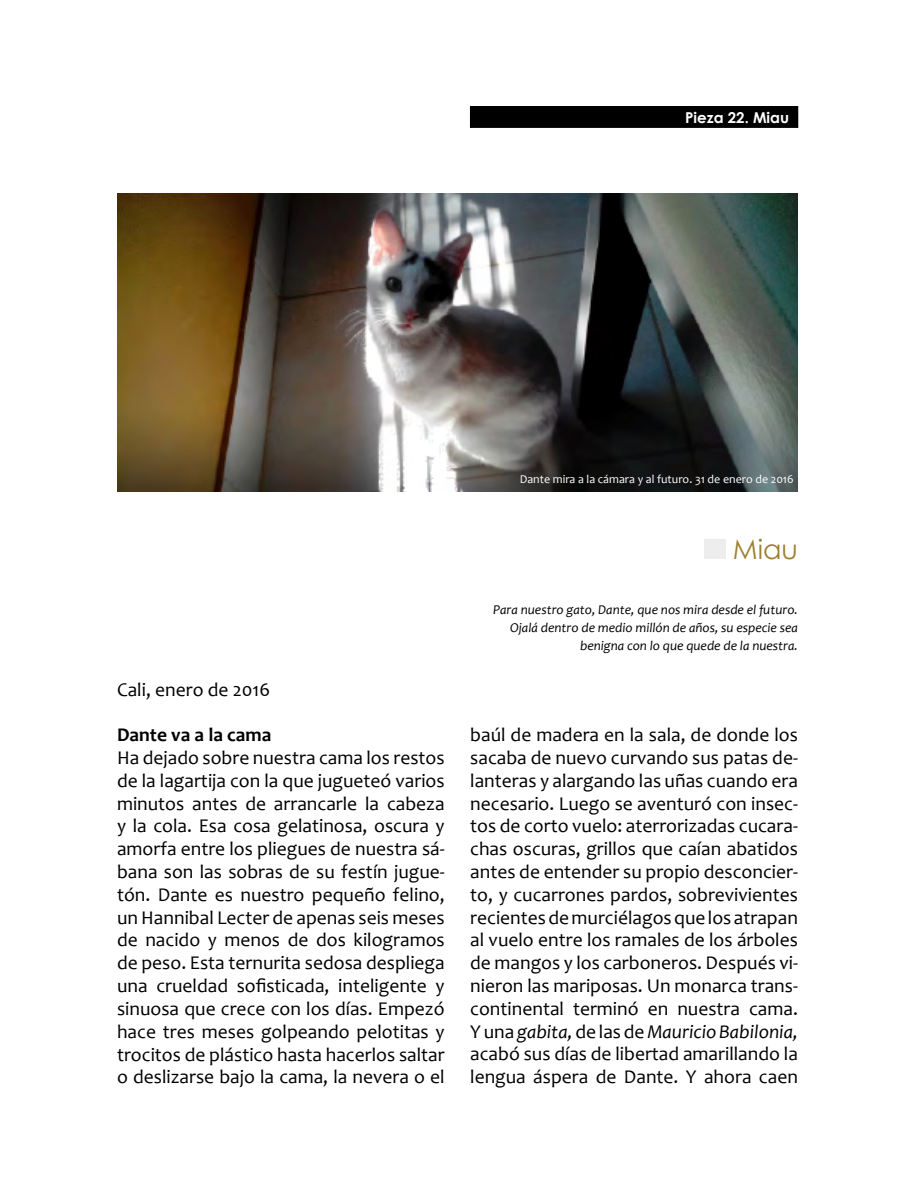
<style>
.page{position:relative;width:915px;height:1191px;background:#fff}
.page>*{position:absolute;margin:0;border:0;box-sizing:border-box;transform-origin:0 0}
.t1{font:27px "Century Gothic";color:#9f8031}
.t2{font:19.5px/22.8px "Candara";color:#000;text-align:justify}
.t3{font:700 19.5px "Candara";color:#000}
.t4{font:700 15px "Century Gothic";color:#fff}
.t5{font:italic 13.5px/18px "Candara";color:#000;text-align:right}
.t6{font:12px "Candara";color:#fff}
.s1{font-style:italic}
</style>
<div class="page">
<div style="left:703px;top:539px;width:22px;height:20px;background:#ededed"></div>
<div style="left:470px;top:106px;width:327px;height:21px;background:#000"></div>
<div style="left:470px;top:106px;width:327px;height:22px;border:1px solid #000"></div>
<img style="left:117px;top:194px;width:680px;height:297px">
<p class="t4" style="left:685px;top:106px;width:105px">Pieza 22. Miau</p>
<p class="t2" style="left:117px;top:677px;width:155px">Cali, enero de 2016</p>
<p class="t3" style="left:117px;top:722px;width:156px">Dante va a la cama</p>
<p class="t2" style="left:117px;top:746px;width:329px">Ha dejado sobre nuestra cama los restos de la lagartija con la que jugueteó varios minutos antes de arrancarle la cabeza y la cola. Esa cosa gelatinosa, oscura y amorfa entre los pliegues de nuestra sá&shy;bana son las sobras de su festín jugue&shy;tón. Dante es nuestro pequeño felino, un Hannibal Lecter de apenas seis meses de nacido y menos de dos kilogramos de peso. Esta ternurita sedosa despliega una crueldad sofisticada, inteligente y sinuosa que crece con los días. Empezó hace tres meses golpeando pelotitas y trocitos de plástico hasta hacerlos saltar o deslizarse bajo la cama, la nevera o el</p>
<p class="t6" style="left:519px;top:472px;width:275px">Dante mira a la cámara y al futuro. 31 de enero de 2016</p>
<h1 class="t1" style="left:732px;top:530px;width:67px">Miau</h1>
<p class="t5" style="left:493px;top:600px;width:306px">Para nuestro gato, Dante, que nos mira desde el futuro.<br>Ojalá dentro de medio millón de años, su especie sea benigna con lo que quede de la nuestra.</p>
<p class="t2" style="left:470px;top:723px;width:329px">baúl de madera en la sala, de donde los sacaba de nuevo curvando sus patas de&shy;lanteras y alargando las uñas cuando era necesario. Luego se aventuró con insec&shy;tos de corto vuelo: aterrorizadas cucara&shy;chas oscuras, grillos que caían abatidos antes de entender su propio desconcier&shy;to, y cucarrones pardos, sobrevivientes recientes de murciélagos que los atrapan al vuelo entre los ramales de los árboles de mangos y los carboneros. Después vi&shy;nieron las mariposas. Un monarca trans&shy;continental terminó en nuestra cama.<br>Y una <span class="s1">gabita,</span> de las de <span class="s1">Mauricio Babilonia, </span>acabó sus días de libertad amarillando la lengua áspera de Dante. Y ahora caen</p>
</div>
